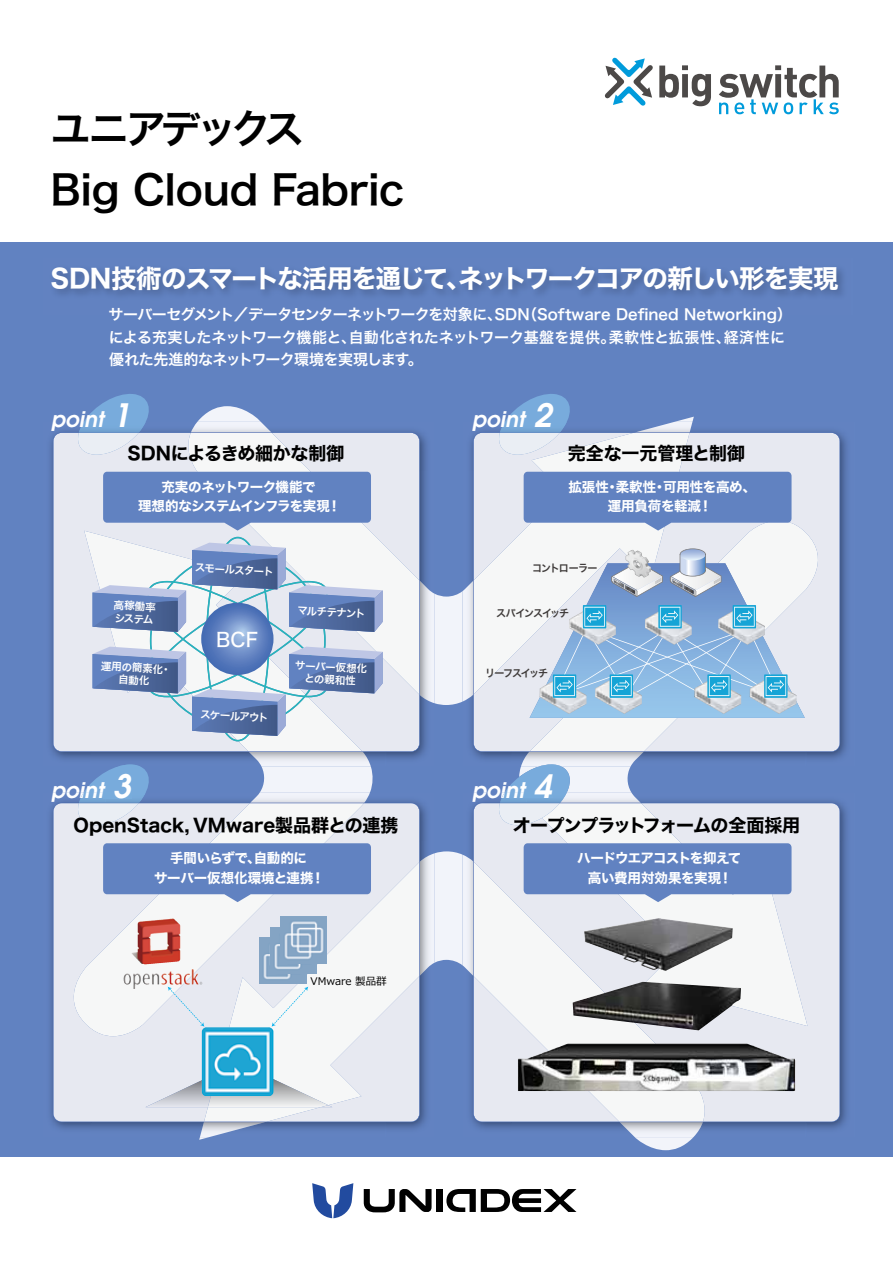
<style>
.page{position:relative;width:893px;height:1263px;background:#fff}
.page>*{position:absolute;margin:0;border:0;box-sizing:border-box;transform-origin:0 0}
.t1{font:40.5px/61.5px "Hira Kaku DS W6";letter-spacing:-.005em;color:#000}
.t2{font:italic 600 32.1px "Avant Garde";color:#fff}
.t3{font:25.5px "Hira Kaku Std N W7";letter-spacing:-.05em;color:#fff}
.t4{font:italic 600 21.45px "Avant Garde";color:#fff}
.t5{font:italic 600 21.45px "Avant Garde";color:#fefefe}
.t6{font:19.5px "Hira Kaku Std N W5";color:#fff}
.t7{font:18px "Hira Kaku Std N W7";letter-spacing:-.01em;color:#000}
.t8{font:18px "Hira Kaku Std N W7";letter-spacing:-.055em;color:#000}
.t9{font:15px "Hira Kaku Std N W6";letter-spacing:-.015em;color:#fff}
.t10{font:15px/22.5px "Hira Kaku Std N W6";letter-spacing:-.04em;color:#fff}
.t11{font:15px "Hira Kaku Std N W6";letter-spacing:-.06em;color:#fff}
.t12{font:15px "Hira Kaku Std N W6";letter-spacing:.04em;color:#fff}
.t13{font:13.5px "Hira Kaku Std N W7";letter-spacing:-.025em;color:#fff}
.t14{font:13.5px "Hira Kaku Std N W7";letter-spacing:-.06em;color:#fff}
.t15{font:13.5px/19.5px "Hira Kaku Std N W7";letter-spacing:-.065em;color:#fff}
.t16{font:13.5px "Hira Kaku Std N W7";color:#fff}
.t17{font:10.5px/12.6px "Hira Kaku Std N W6";color:#fff;text-align:center}
.t18{font:10.5px "Hira Kaku Std N W6";letter-spacing:-.1em;color:#3e3a39;scale:.95 1}
.t19{font:10.5px "Meiryo";color:#000}
.t20{font:10.5px "Hira Kaku Std N W6";letter-spacing:-.065em;color:#3e3a39;scale:.95 1}
.s1{color:#fefefe}
.s2{color:#fff}
</style>
<div class="page">
<div style="left:0;top:242px;width:893px;height:915px;background:#6182c1"></div>
<svg style="left:446px;top:1189px;width:130px;height:23px"></svg>
<div style="left:437px;top:1189px;width:6px;height:23px;background:#000"></div>
<svg style="left:364px;top:1189px;width:68px;height:23px"></svg>
<svg style="left:312px;top:1183px;width:41px;height:35px"></svg>
<svg style="left:197px;top:406px;width:497px;height:299px"></svg>
<div style="left:260px;top:767px;width:113px;height:25px;background:#f2f4fa"></div>
<svg style="left:199px;top:851px;width:494px;height:299px"></svg>
<img style="left:387px;top:703px;width:48px;height:56px">
<img style="left:191px;top:422px;width:244px;height:281px">
<img style="left:249px;top:752px;width:122px;height:15px">
<svg style="left:53px;top:432px;width:367px;height:320px;background:#e4e7f0"></svg>
<svg style="left:191px;top:432px;width:229px;height:263px;background:#e9ecf2"></svg>
<svg style="left:248px;top:751px;width:115px;height:1px"></svg>
<svg style="left:73px;top:394px;width:81px;height:62px"></svg>
<svg style="left:103px;top:472px;width:268px;height:59px"></svg>
<img style="left:692px;top:422px;width:155px;height:48px">
<img style="left:807px;top:470px;width:40px;height:289px">
<img style="left:463px;top:422px;width:229px;height:279px">
<img style="left:521px;top:752px;width:123px;height:11px">
<svg style="left:473px;top:432px;width:367px;height:320px;background:#e5e8f0"></svg>
<svg style="left:473px;top:432px;width:217px;height:263px;background:#eceef3"></svg>
<svg style="left:529px;top:751px;width:115px;height:1px"></svg>
<svg style="left:494px;top:394px;width:81px;height:62px"></svg>
<img style="left:370px;top:800px;width:57px;height:41px">
<img style="left:420px;top:841px;width:15px;height:12px">
<img style="left:250px;top:792px;width:120px;height:11px">
<img style="left:200px;top:853px;width:235px;height:284px">
<svg style="left:53px;top:803px;width:367px;height:319px;background:#e9ebf2"></svg>
<svg style="left:250px;top:803px;width:114px;height:1px"></svg>
<svg style="left:204px;top:862px;width:216px;height:260px;background:#eceef3"></svg>
<svg style="left:73px;top:764px;width:81px;height:62px"></svg>
<img style="left:463px;top:802px;width:31px;height:53px">
<img style="left:807px;top:841px;width:40px;height:288px">
<img style="left:463px;top:855px;width:240px;height:282px">
<svg style="left:473px;top:803px;width:367px;height:319px;background:#e1e3ea"></svg>
<svg style="left:473px;top:861px;width:230px;height:261px;background:#d8dade"></svg>
<svg style="left:494px;top:763px;width:147px;height:63px;background:#c2d3e9"></svg>
<svg style="left:103px;top:843px;width:268px;height:59px"></svg>
<svg style="left:524px;top:472px;width:267px;height:59px"></svg>
<svg style="left:524px;top:843px;width:267px;height:59px"></svg>
<svg style="left:530px;top:548px;width:275px;height:170px;background:#b0cce4"></svg>
<img style="left:518px;top:1043px;width:277px;height:48px">
<svg style="left:604px;top:57px;width:107px;height:50px"></svg>
<svg style="left:719px;top:65px;width:120px;height:49px"></svg>
<img style="left:584px;top:918px;width:74px;height:45px">
<img style="left:573px;top:982px;width:69px;height:36px">
<img style="left:260px;top:937px;width:46px;height:47px">
<img style="left:270px;top:927px;width:47px;height:47px">
<img style="left:280px;top:917px;width:47px;height:46px">
<img style="left:131px;top:918px;width:49px;height:46px">
<img style="left:123px;top:969px;width:76px;height:20px">
<svg style="left:145px;top:1063px;width:187px;height:44px;background:#e0e2e6"></svg>
<img style="left:202px;top:1027px;width:71px;height:69px">
<svg style="left:168px;top:982px;width:36px;height:44px;background:#e2e5ed"></svg>
<svg style="left:272px;top:987px;width:36px;height:39px"></svg>
<svg style="left:93px;top:537px;width:290px;height:204px"></svg>
<h1 class="t1" style="left:51px;top:97px;width:355px">ユニアデックス<br>Big Cloud Fabric</h1>
<h3 class="t3" style="left:51px;top:259px;width:790px">SDN技術のスマートな活用を通じてネットワークコアの新しい形を実現</h3>
<h3 class="t3" style="left:446px;top:259px;width:27px">、</h3>
<p class="t11" style="left:109px;top:303px;width:395px">サーバーセグメント／データセンターネットワークを対象に、</p>
<p class="t9" style="left:522px;top:303px;width:271px">（Software Defined Networking(</p>
<p class="t9" style="left:494px;top:303px;width:37px">SDN</p>
<p class="t9" style="left:349px;top:326px;width:268px">自動化されたネットワーク基盤を提供。</p>
<p class="t9" style="left:724px;top:326px;width:63px">経済性に</p>
<p class="t10" style="left:109px;top:326px;width:316px">による充実したネットワーク機能と、<br>優れた先進的なネットワーク環境を実現します。</p>
<p class="t12" style="left:609px;top:326px;width:123px">柔軟性と拡張性、</p>
<h3 class="t4" style="left:51px;top:405px;width:54px">point</h3>
<h2 class="t2" style="left:112px;top:395px;width:19px">1</h2>
<h3 class="t7" style="left:128px;top:439px;width:218px">SDNによるきめ細かな制御</h3>
<p class="t13" style="left:161px;top:476px;width:156px">充実のネットワーク機能で</p>
<p class="t13" style="left:328px;top:496px;width:15px">!</p>
<p class="t14" style="left:138px;top:496px;width:193px">理想的なシステムインフラを実現</p>
<p class="t17" style="left:114px;top:599px;width:43px;rotate:3deg">高稼働率</p>
<p class="t17" style="left:115px;top:612px;width:40px;rotate:3deg">システム</p>
<p class="t17" style="left:195px;top:561px;width:80px;rotate:3deg">スモールスタート</p>
<h3 class="t6" style="left:216px;top:624px;width:43px">BCF</h3>
<p class="t17" style="left:298px;top:604px;width:70px;rotate:3deg">マルチテナント</p>
<p class="t17" style="left:101px;top:660px;width:64px;rotate:3deg">運用の簡素化自動化</p>
<p class="t17" style="left:295px;top:659px;width:74px;rotate:3deg">サーバー仮想化との親和性</p>
<h3 class="t4" style="left:51px;top:776px;width:54px"><span class="s1">po</span>int</h3>
<h2 class="t2" style="left:112px;top:765px;width:19px">3</h2>
<p class="t17" style="left:201px;top:708px;width:70px;rotate:3deg">スケールアウト</p>
<h3 class="t7" style="left:74px;top:811px;width:326px">OpenStack, VMware製品群との連携</h3>
<p class="t13" style="left:170px;top:848px;width:139px">手間いらずで自動的に</p>
<p class="t13" style="left:247px;top:848px;width:15px">、</p>
<p class="t16" style="left:154px;top:867px;width:161px">サーバー仮想化環境と連携</p>
<p class="t13" style="left:311px;top:867px;width:15px">!</p>
<p class="t19" style="left:311px;top:975px;width:78px">VMware 製品群</p>
<h3 class="t4" style="left:472px;top:405px;width:54px">point</h3>
<h2 class="t2" style="left:533px;top:395px;width:19px">2</h2>
<h3 class="t7" style="left:568px;top:439px;width:179px">完全な一元管理と制御</h3>
<p class="t13" style="left:663px;top:476px;width:95px">可用性を高め、</p>
<p class="t13" style="left:616px;top:476px;width:42px">柔軟性</p>
<p class="t13" style="left:568px;top:476px;width:42px">拡張性</p>
<p class="t13" style="left:606px;top:476px;width:15px">・</p>
<p class="t13" style="left:653px;top:476px;width:15px">・</p>
<p class="t13" style="left:608px;top:496px;width:95px">運用負荷を軽減</p>
<p class="t13" style="left:699px;top:496px;width:15px">!</p>
<p class="t20" style="left:532px;top:560px;width:71px">コントローラー</p>
<p class="t18" style="left:496px;top:605px;width:78px">スパインスイッチ</p>
<p class="t18" style="left:485px;top:665px;width:68px">リーフスイッチ</p>
<h2 class="t2" style="left:533px;top:765px;width:19px">4</h2>
<h3 class="t5" style="left:472px;top:776px;width:54px">poi<span class="s2">nt</span></h3>
<h3 class="t8" style="left:513px;top:811px;width:289px">オープンプラットフォームの全面採用</h3>
<p class="t15" style="left:719px;top:849px;width:24px;text-indent:-142px">ハードウエアコストを抑えて!</p>
<p class="t13" style="left:588px;top:867px;width:135px">高い費用対効果を実現</p>
</div>
